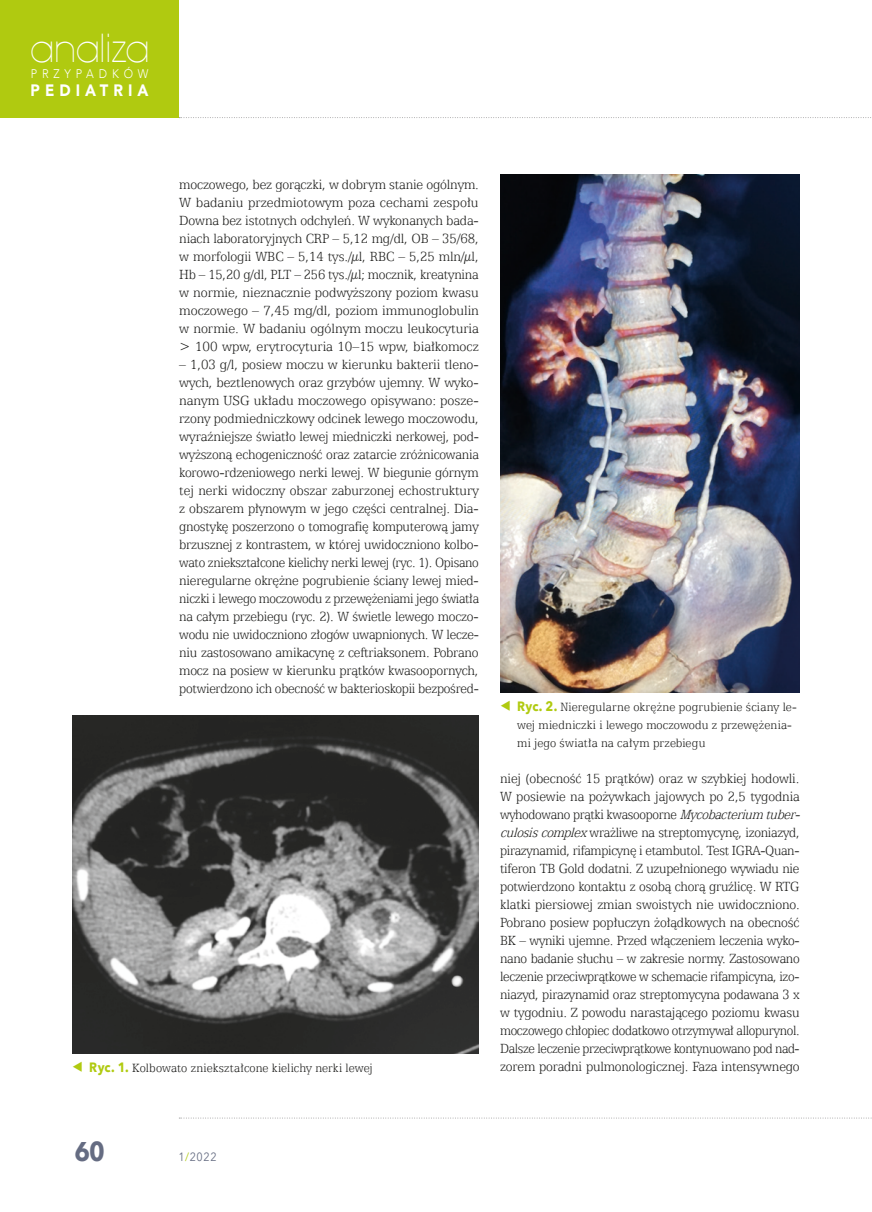
<style>
.page{position:relative;width:872px;height:1212px;background:#fff}
.page>*{position:absolute;margin:0;border:0;box-sizing:border-box;transform-origin:0 0}
.t1{font:200 42.15px "Avant Garde Gothic Itc TEE";letter-spacing:-.025em;color:#fff;scale:.94 1}
.t2{font:700 27px "Avenir Next";color:#656c82;scale:.9 1}
.t3{font:900 16.5px "Avenir";letter-spacing:.34em;color:#fff;scale:.9 1}
.t4{font:15px/18px "Egyptian 505 Lt EU Normal";letter-spacing:-.02em;color:#1d1d1b;scale:.9 1}
.t5{font:15px/18px "Egyptian 505 Lt EU Normal";letter-spacing:-.02em;color:#1d1d1b;text-align:justify;scale:.91 1}
.t6{font:13.5px/18px "Egyptian 505 Lt EU Normal";letter-spacing:.01em;color:#1d1d1b;scale:.9 1}
.t7{font:300 12.45px "Avenir";letter-spacing:.43em;color:#fff;scale:.9 1}
.t8{font:12px "Avenir Next";color:#656c82;scale:.9 1}
.s1{font-family:"Avenir Next";font-weight:700;color:#b0ca10}
.s2{font-style:italic}
.s3{color:#b0ca10}
</style>
<div class="page">
<svg style="left:179px;top:117px;width:692px;height:1px"></svg>
<svg style="left:179px;top:1118px;width:693px;height:1px"></svg>
<div style="left:0;top:0;width:179px;height:118px;background:#b0ca10"></div>
<img style="left:500px;top:174px;width:299px;height:519px">
<img style="left:72px;top:715px;width:407px;height:339px">
<h1 class="t1" style="left:30px;top:24px;width:129px">analiza</h1>
<p class="t7" style="left:31px;top:66px;width:132px">PRZYPADKÓW</p>
<p class="t3" style="left:31px;top:76px;width:133px">PEDIATRIA</p>
<p class="t4" style="left:179px;top:175px;width:334px;text-align:justify">moczowego, bez gorączki, w dobrym stanie ogólnym.<br>W badaniu przedmiotowym poza cechami zespołu Downa bez istotnych odchyleń. W wykonanych bada&shy;niach laboratoryjnych CRP – 5,12 mg/dl, OB – 35/68, w morfologii WBC – 5,14 tys./µl, RBC – 5,25 mln/µl, Hb – 15,20 g/dl, PLT – 256 tys./µl; mocznik, kreatynina w normie, nieznacznie podwyższony poziom kwasu moczowego – 7,45 mg/dl, poziom immunoglobulin w normie. W badaniu ogólnym moczu leukocyturia &gt; 100 wpw, erytrocyturia 10–15 wpw, białkomocz</p>
<p class="t5" style="left:179px;top:355px;width:331px">– 1,03 g/l, posiew moczu w kierunku bakterii tleno&shy;wych, beztlenowych oraz grzybów ujemny. W wyko&shy;nanym USG układu moczowego opisywano: posze&shy;rzony podmiedniczkowy odcinek lewego moczowodu, wyraźniejsze światło lewej miedniczki nerkowej, pod&shy;wyższoną echogeniczność oraz zatarcie zróżnicowania korowo-rdzeniowego nerki lewej. W biegunie górnym tej nerki widoczny obszar zaburzonej echostruktury z obszarem płynowym w jego części centralnej. Dia&shy;gnostykę poszerzono o tomografię komputerową jamy brzusznej z kontrastem, w której uwidoczniono kolbo&shy;wato zniekształcone kielichy nerki lewej (ryc. 1). Opisano nieregularne okrężne pogrubienie ściany lewej mied&shy;niczki i lewego moczowodu z przewężeniami jego światła na całym przebiegu (ryc. 2). W świetle lewego moczo&shy;wodu nie uwidoczniono złogów uwapnionych. W lecze&shy;niu zastosowano amikacynę z ceftriaksonem. Pobrano mocz na posiew w kierunku prątków kwasoopornych, potwierdzono ich obecność w bakterioskopii bezpośred-</p>
<p class="t6" style="left:517px;top:697px;width:312px"><span class="s1">Ryc. 2.</span> Nieregularne okrężne pogrubienie ściany le&shy;wej miedniczki i lewego moczowodu z przewężenia&shy;mi jego światła na całym przebiegu</p>
<p class="t4" style="left:500px;top:769px;width:339px">niej (obecność 15 prątków) oraz w szybkiej hodowli.<br>W posiewie na pożywkach jajowych po 2,5 tygodnia wyhodowano prątki kwasooporne <span class="s2">Mycobacterium tuber&shy;culosiscomplex</span>wrażliwe na streptomycynę, izoniazyd, pirazynamid, rifampicynę i etambutol. Test IGRA-Quan&shy;tiferon TB Gold dodatni. Z uzupełnionego wywiadu nie potwierdzono kontaktu z osobą chorą gruźlicę. W RTG klatki piersiowej zmian swoistych nie uwidoczniono.<br>Pobrano posiew popłuczyn żołądkowych na obecność BK – wyniki ujemne. Przed włączeniem leczenia wyko&shy;nano badanie słuchu – w zakresie normy. Zastosowano leczenie przeciwprątkowe w schemacie rifampicyna, izo&shy;niazyd, pirazynamid oraz streptomycyna podawana 3 x w tygodniu. Z powodu narastającego poziomu kwasu moczowego chłopiec dodatkowo otrzymywał allopurynol.<br>Dalsze leczenie przeciwprątkowe kontynuowano pod nad-</p>
<p class="t6" style="left:89px;top:1058px;width:316px"><span class="s1">Ryc. 1.</span> Kolbowato zniekształcone kielichy nerki lewej</p>
<p class="t4" style="left:500px;top:1057px;width:334px">zorem poradni pulmonologicznej. Faza intensywnego</p>
<h2 class="t2" style="left:74px;top:1128px;width:35px">60</h2>
<p class="t8" style="left:179px;top:1147px;width:44px">1<span class="s3">/</span>2022</p>
</div>
